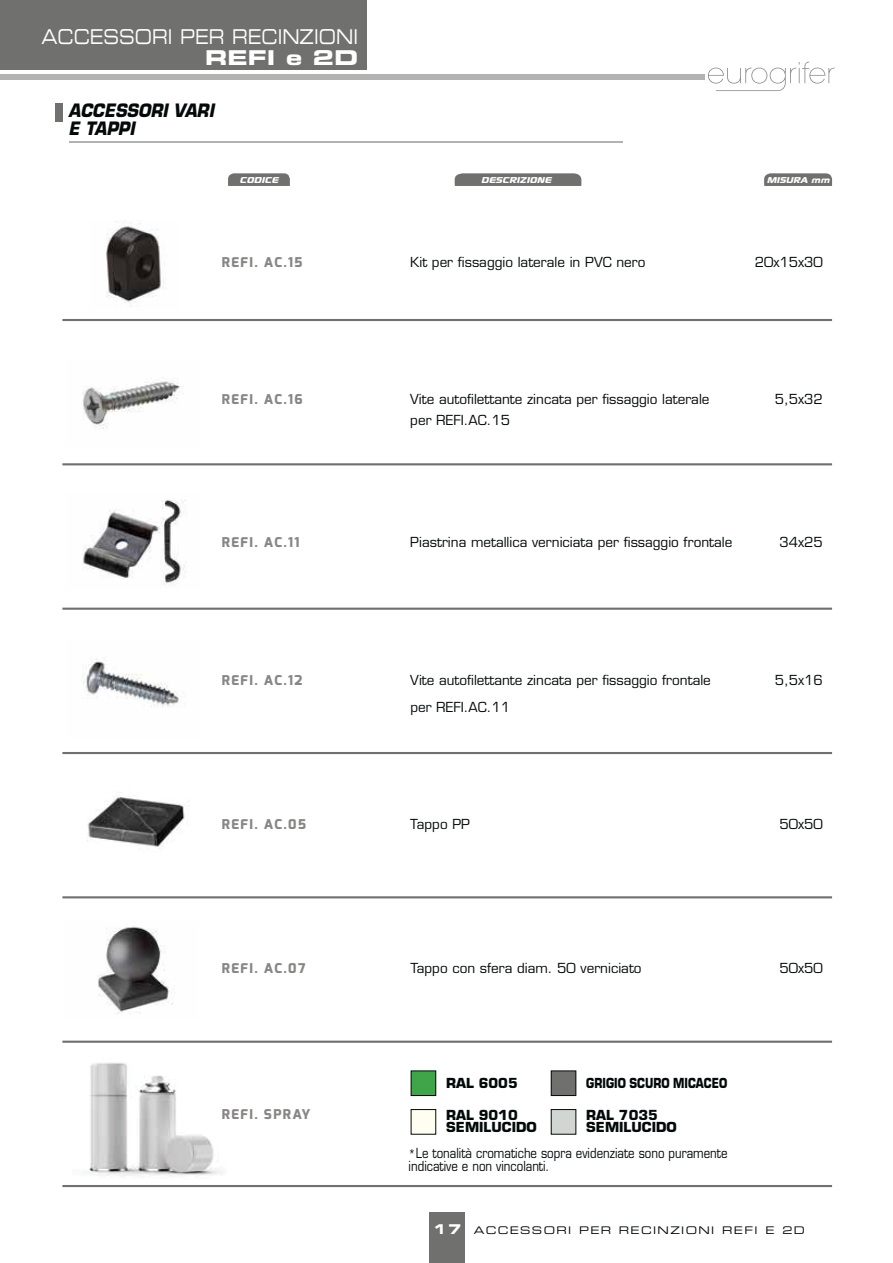
<style>
.page{position:relative;width:893px;height:1263px;background:#fff}
.page>*{position:absolute;margin:0;border:0;box-sizing:border-box;transform-origin:0 0}
.t1{font:20.4px "Eurostile Extended Two";color:#fff;scale:.78 1}
.t2{font:20.4px "Eurostile Bold Extended Two";color:#fff;scale:1.06 1}
.t3{font:italic 700 18px/18px "Eurostile";color:#040909;scale:.9 1}
.t4{font:13.5px "Eurostile LT Std";color:#040909}
.t5{font:13.5px/13.5px "Eurostile LT Std";color:#040909;scale:.85 1}
.t6{font:800 13.5px "Exo";letter-spacing:.1em;color:#888786}
.t7{font:700 13.5px "Eurostile LT Std";color:#040909}
.t8{font:700 13.5px "Eurostile LT Std";color:#040909;scale:.8 1}
.t9{font:10.5px "Eurostile Extended Two";letter-spacing:.13em;color:#040909}
.t10{font:italic 700 8.25px "Digital";color:#fff;scale:1.5 1}
.t11{font:italic 700 8.25px "Digital";color:#fff;scale:1.44 1}
.s1{font-size:12px}
.s2{font-family:"Eurostile Bold Extended Two";font-size:13.5px;color:#fff}
</style>
<div class="page">
<img style="left:89px;top:1062px;width:134px;height:115px">
<div style="left:0;top:0;width:366px;height:70px;background:#70706f"></div>
<div style="left:430px;top:1213px;width:35px;height:50px;background:#70706f"></div>
<div style="left:0;top:74px;width:704px;height:6px;background:#b3b2b2"></div>
<svg style="left:708px;top:62px;width:127px;height:29px"></svg>
<hr style="left:69px;top:141px;width:553px;height:2px;background:#b3b2b2">
<div style="left:56px;top:103px;width:7px;height:19px;background:#70706f"></div>
<svg style="left:455px;top:173px;width:126px;height:13px;background:#757574"></svg>
<svg style="left:228px;top:173px;width:62px;height:13px"></svg>
<svg style="left:764px;top:173px;width:68px;height:13px"></svg>
<hr style="left:62px;top:319px;width:770px;height:2px;background:#70706f">
<hr style="left:62px;top:463px;width:770px;height:2px;background:#70706f">
<hr style="left:62px;top:752px;width:770px;height:2px;background:#70706f">
<hr style="left:62px;top:608px;width:770px;height:2px;background:#70706f">
<hr style="left:62px;top:896px;width:770px;height:2px;background:#70706f">
<hr style="left:62px;top:1041px;width:770px;height:2px;background:#70706f">
<hr style="left:62px;top:1185px;width:770px;height:2px;background:#70706f">
<div style="left:411px;top:1071px;width:25px;height:24px;background:#40a548"></div>
<div style="left:411px;top:1070px;width:25px;height:26px;border:1px solid #040909"></div>
<div style="left:551px;top:1071px;width:25px;height:24px;background:#70706f"></div>
<div style="left:551px;top:1070px;width:25px;height:26px;border:1px solid #040909"></div>
<div style="left:411px;top:1109px;width:25px;height:25px;background:#fffef0"></div>
<div style="left:411px;top:1109px;width:25px;height:25px;border:1px solid #040909"></div>
<div style="left:551px;top:1109px;width:25px;height:25px;background:#d2d6d3"></div>
<div style="left:551px;top:1109px;width:25px;height:25px;border:1px solid #040909"></div>
<img style="left:82px;top:377px;width:98px;height:52px">
<img style="left:87px;top:792px;width:98px;height:58px">
<img style="left:98px;top:926px;width:77px;height:88px">
<img style="left:106px;top:221px;width:60px;height:86px">
<img style="left:82px;top:499px;width:104px;height:88px">
<img style="left:83px;top:659px;width:96px;height:49px">
<h1 class="t1" style="left:42px;top:29px;width:407px">ACCESSORI PER RECINZIONI</h1>
<h1 class="t2" style="left:205px;top:50px;width:146px">REFI e 2D</h1>
<h2 class="t3" style="left:69px;top:102px;width:163px">ACCESSORI VARI<br>E TAPPI</h2>
<p class="t10" style="left:240px;top:175px;width:27px">CODICE</p>
<p class="t10" style="left:481px;top:175px;width:48px">DESCRIZIONE</p>
<p class="t11" style="left:767px;top:175px;width:45px">MISURA mm</p>
<p class="t6" style="left:222px;top:254px;width:82px">REFI. AC.15</p>
<p class="t4" style="left:410px;top:256px;width:237px">Kit per fissaggio laterale in PVC nero</p>
<p class="t4" style="left:755px;top:256px;width:70px">20x15x30</p>
<p class="t6" style="left:222px;top:391px;width:82px">REFI. AC.16</p>
<p class="t4" style="left:410px;top:393px;width:301px">Vite autofilettante zincata per fissaggio laterale</p>
<p class="t4" style="left:775px;top:393px;width:50px">5,5x32</p>
<p class="t4" style="left:410px;top:414px;width:101px">per REFI.AC.15</p>
<p class="t6" style="left:222px;top:534px;width:79px">REFI. AC.11</p>
<p class="t4" style="left:410px;top:536px;width:324px">Piastrina metallica verniciata per fissaggio frontale</p>
<p class="t4" style="left:779px;top:536px;width:45px">34x25</p>
<p class="t6" style="left:222px;top:673px;width:82px">REFI. AC.12</p>
<p class="t4" style="left:410px;top:674px;width:302px">Vite autofilettante zincata per fissaggio frontale</p>
<p class="t4" style="left:775px;top:674px;width:50px">5,5x16</p>
<p class="t4" style="left:410px;top:701px;width:101px">per REFI.AC.11</p>
<p class="t6" style="left:222px;top:817px;width:86px">REFI. AC.05</p>
<p class="t4" style="left:410px;top:818px;width:61px">Tappo PP</p>
<p class="t4" style="left:779px;top:818px;width:45px">50x50</p>
<p class="t6" style="left:222px;top:960px;width:85px">REFI. AC.07</p>
<p class="t4" style="left:410px;top:961px;width:233px">Tappo con sfera diam. 50 verniciato</p>
<p class="t4" style="left:779px;top:961px;width:45px">50x50</p>
<p class="t6" style="left:222px;top:1106px;width:90px">REFI. SPRAY</p>
<p class="t7" style="left:446px;top:1076px;width:73px">RAL 6005</p>
<p class="t8" style="left:586px;top:1076px;width:178px">GRIGIO SCURO MICACEO</p>
<p class="t7" style="left:446px;top:1109px;width:73px">RAL 9010</p>
<p class="t7" style="left:586px;top:1109px;width:73px">RAL 7035</p>
<p class="t5" style="left:409px;top:1147px;width:377px"><span class="s1">*</span>Le tonalità cromatiche sopra evidenziate sono puramente indicative e non vincolanti.</p>
<p class="t7" style="left:446px;top:1121px;width:92px">SEMILUCIDO</p>
<p class="t7" style="left:586px;top:1121px;width:92px">SEMILUCIDO</p>
<p class="t9" style="left:433px;top:1226px;width:374px"><span class="s2">17</span> ACCESSORI PER RECINZIONI REFI E 2D</p>
</div>
